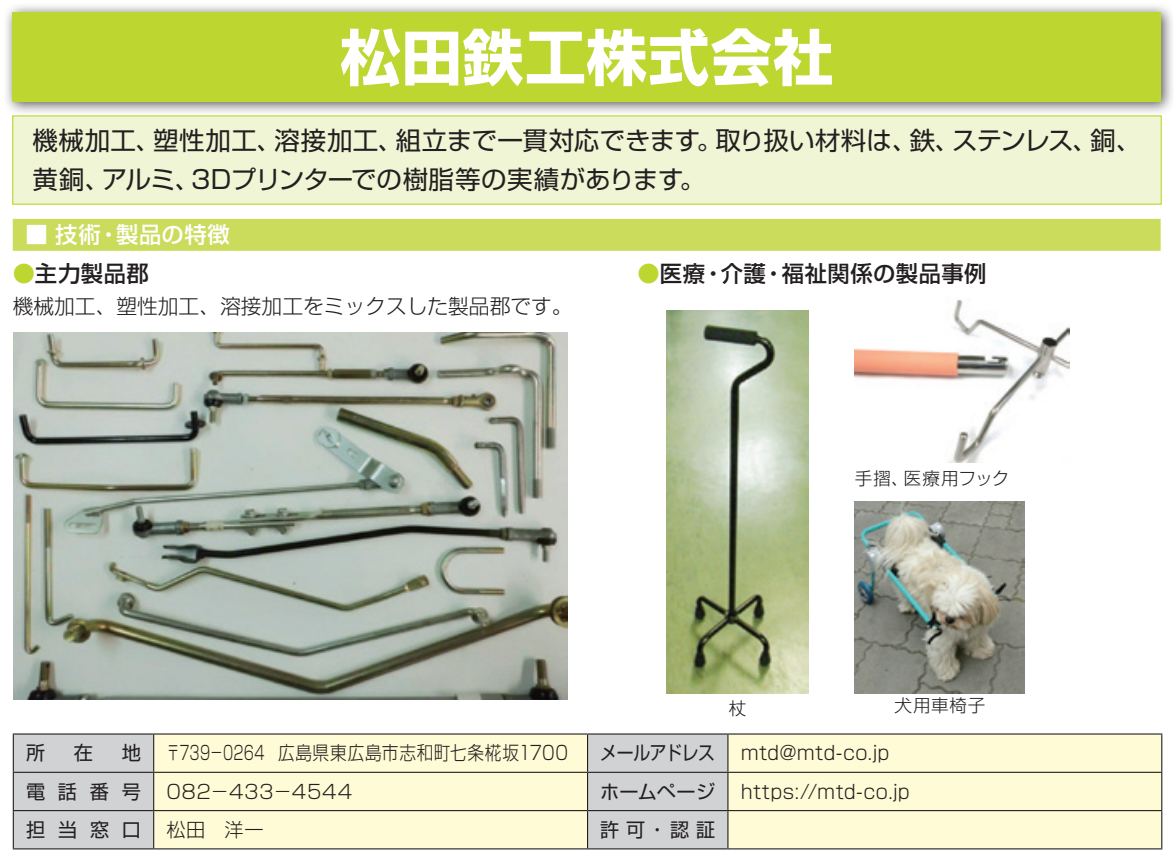
<style>
.page{position:relative;width:1174px;height:868px;background:#fff}
.page>*{position:absolute;margin:0;border:0;box-sizing:border-box;transform-origin:0 0}
.t1{font:700 60.52px "Shin Go Pro";letter-spacing:.025em;color:#fff}
.t2{font:25.2px/38.2px "Shin Go Pro";color:#231f20}
.t3{font:500 22.28px "Shin Go Pro";letter-spacing:.025em;color:#231f20}
.t4{font:500 22.28px "Shin Go Pro";letter-spacing:.025em;color:#fff}
.t5{font:300 20.47px "Shin Go Pro";color:#231f20}
.t6{font:300 19.12px "Shin Go Pro";letter-spacing:.02em;color:#231f20}
.t7{font:300 19.12px "Shin Go Pro";letter-spacing:.02em;color:#231f20;scale:.7 1}
.t8{font:19.12px "Shin Go Pro";letter-spacing:.015em;color:#231f20}
.t9{font:19.12px "Shin Go Pro";letter-spacing:-.025em;color:#231f20;scale:.88 1}
.t10{font:300 17.55px "Shin Go Pro";letter-spacing:.025em;color:#231f20}
.t11{font:300 17.55px "Shin Go Pro";letter-spacing:.045em;color:#231f20}
.s1{color:#bed630}
</style>
<div class="page">
<div style="left:14px;top:734px;width:139px;height:114px;background:#d1d2d4"></div>
<div style="left:154px;top:734px;width:433px;height:114px;background:#fffbd6"></div>
<div style="left:588px;top:734px;width:139px;height:114px;background:#d1d2d4"></div>
<div style="left:728px;top:734px;width:433px;height:114px;background:#fffbd6"></div>
<hr style="left:13px;top:733px;width:140px;height:1px;background:#231f20">
<hr style="left:13px;top:734px;width:1px;height:37px;background:#231f20">
<hr style="left:13px;top:771px;width:140px;height:1px;background:#231f20">
<hr style="left:13px;top:772px;width:1px;height:37px;background:#231f20">
<hr style="left:13px;top:809px;width:140px;height:2px;background:#231f20">
<hr style="left:13px;top:811px;width:1px;height:37px;background:#231f20">
<hr style="left:13px;top:848px;width:140px;height:1px;background:#231f20">
<hr style="left:588px;top:848px;width:139px;height:1px;background:#231f20">
<hr style="left:153px;top:733px;width:434px;height:1px;background:#231f20">
<hr style="left:153px;top:734px;width:1px;height:37px;background:#231f20">
<hr style="left:587px;top:733px;width:141px;height:1px;background:#231f20">
<hr style="left:587px;top:734px;width:1px;height:37px;background:#231f20">
<hr style="left:728px;top:733px;width:434px;height:1px;background:#231f20">
<hr style="left:727px;top:734px;width:1px;height:37px;background:#231f20">
<hr style="left:1161px;top:734px;width:1px;height:37px;background:#231f20">
<hr style="left:153px;top:771px;width:434px;height:1px;background:#231f20">
<hr style="left:153px;top:772px;width:1px;height:37px;background:#231f20">
<hr style="left:587px;top:771px;width:141px;height:1px;background:#231f20">
<hr style="left:587px;top:772px;width:1px;height:37px;background:#231f20">
<hr style="left:728px;top:771px;width:434px;height:1px;background:#231f20">
<hr style="left:727px;top:772px;width:1px;height:37px;background:#231f20">
<hr style="left:1161px;top:772px;width:1px;height:37px;background:#231f20">
<hr style="left:153px;top:809px;width:434px;height:2px;background:#231f20">
<hr style="left:153px;top:811px;width:1px;height:37px;background:#231f20">
<hr style="left:587px;top:809px;width:141px;height:2px;background:#231f20">
<hr style="left:587px;top:811px;width:1px;height:37px;background:#231f20">
<hr style="left:728px;top:809px;width:434px;height:2px;background:#231f20">
<hr style="left:727px;top:811px;width:1px;height:37px;background:#231f20">
<hr style="left:1161px;top:811px;width:1px;height:37px;background:#231f20">
<hr style="left:153px;top:848px;width:435px;height:1px;background:#231f20">
<hr style="left:727px;top:848px;width:435px;height:1px;background:#231f20">
<div style="left:2px;top:2px;width:1172px;height:114px;background:#231f20;opacity:.75"></div>
<div style="left:13px;top:13px;width:1148px;height:89px;background:#bed630"></div>
<div style="left:13px;top:116px;width:1148px;height:88px;background:#f0f5d5"></div>
<div style="left:12px;top:115px;width:1149px;height:90px;border:1px solid #bed630"></div>
<div style="left:13px;top:219px;width:1147px;height:32px;background:#cbdc5c"></div>
<img style="left:13px;top:333px;width:555px;height:366px">
<img style="left:666px;top:310px;width:142px;height:383px">
<img style="left:854px;top:300px;width:216px;height:162px">
<img style="left:855px;top:501px;width:170px;height:192px">
<h1 class="t1" style="left:340px;top:9px;width:495px">松田鉄工株式会社</h1>
<p class="t2" style="left:32px;top:119px;width:1110px">機械加工、塑性加工、溶接加工、組立まで一貫対応できます。取り扱い材料は、鉄、ステンレス、銅、黄銅、アルミ、3Dプリンターでの樹脂等の実績があります。</p>
<p class="t4" style="left:26px;top:216px;width:206px">■ 技術・製品の特徴</p>
<p class="t3" style="left:13px;top:255px;width:138px"><span class="s1">●</span>主力製品郡</p>
<p class="t5" style="left:13px;top:290px;width:561px">機械加工、塑性加工、溶接加工をミックスした製品郡です。</p>
<p class="t3" style="left:637px;top:255px;width:351px"><span class="s1">●</span>医療・介護・福祉関係の製品事例</p>
<p class="t10" style="left:854px;top:463px;width:156px">手摺、医療用フック</p>
<p class="t11" style="left:729px;top:694px;width:19px">杖</p>
<p class="t11" style="left:894px;top:690px;width:93px">犬用車椅子</p>
<p class="t8" style="left:26px;top:737px;width:21px">所</p>
<p class="t8" style="left:74px;top:737px;width:21px">在</p>
<p class="t8" style="left:122px;top:737px;width:21px">地</p>
<p class="t7" style="left:166px;top:737px;width:575px">〒739−0264　広島県東広島市志和町七条椛坂1700</p>
<p class="t9" style="left:600px;top:737px;width:132px">メールアドレス</p>
<p class="t6" style="left:740px;top:737px;width:150px">mtd@mtd-co.jp</p>
<p class="t8" style="left:26px;top:775px;width:116px">電話番号</p>
<p class="t6" style="left:166px;top:775px;width:187px">082−433−4544</p>
<p class="t8" style="left:600px;top:775px;width:116px">ホームページ</p>
<p class="t6" style="left:740px;top:775px;width:171px">https://mtd-co.jp</p>
<p class="t8" style="left:26px;top:813px;width:116px">担当窓口</p>
<p class="t6" style="left:166px;top:813px;width:98px">松田　洋一</p>
<p class="t8" style="left:600px;top:813px;width:116px">許可・認証</p>
</div>
